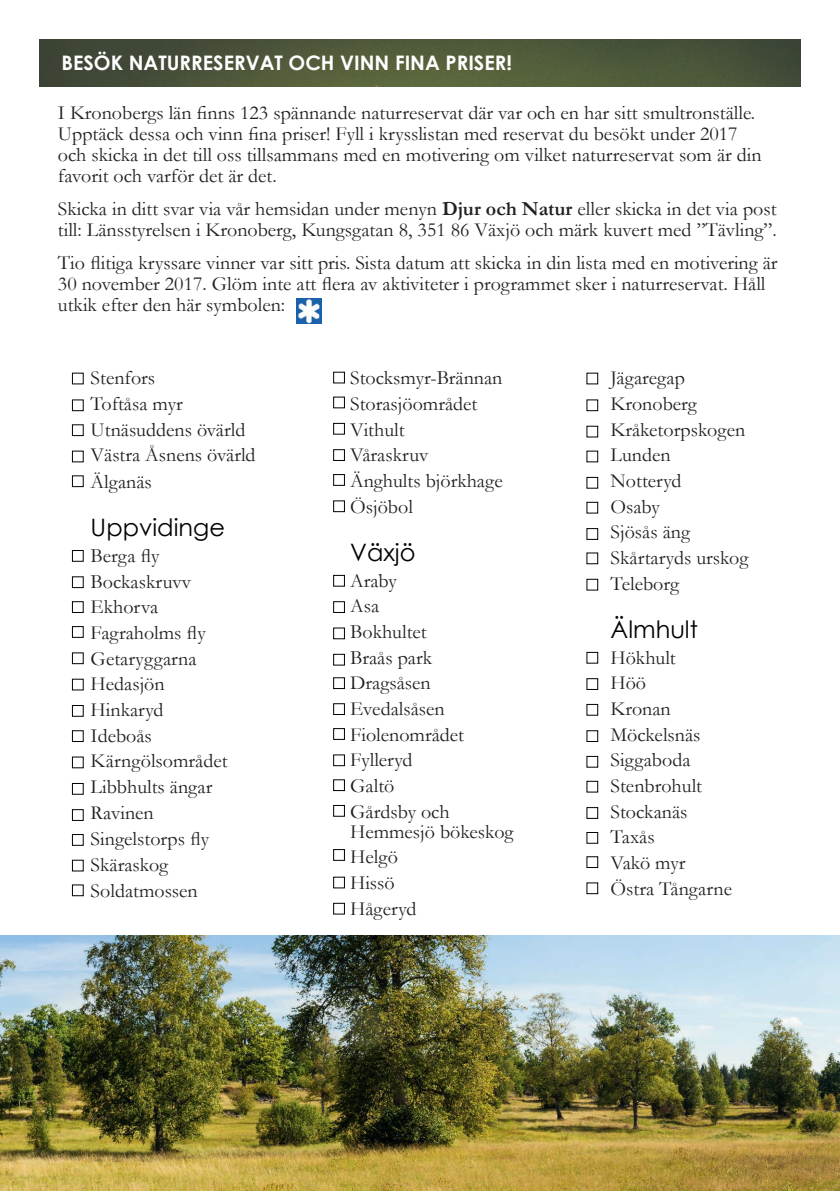
<style>
.page{position:relative;width:840px;height:1191px;background:#fff}
.page>*{position:absolute;margin:0;border:0;box-sizing:border-box;transform-origin:0 0}
.t1{font:24px "Century Gothic";color:#000001}
.t2{font:20px/25.6px "Garamond";color:#231f20}
.t3{font:700 20px "Century Gothic";color:#fff}
.s1{font-weight:700}
</style>
<div class="page">
<img style="left:40px;top:40px;width:759px;height:47px">
<div style="left:333px;top:849px;width:12px;height:12px;border:1px solid #000001"></div>
<div style="left:586px;top:856px;width:12px;height:12px;border:1px solid #000001"></div>
<div style="left:72px;top:373px;width:12px;height:11px;border:1px solid #000001"></div>
<div style="left:72px;top:550px;width:12px;height:12px;border:1px solid #000001"></div>
<div style="left:72px;top:450px;width:12px;height:12px;border:1px solid #000001"></div>
<div style="left:72px;top:424px;width:12px;height:12px;border:1px solid #000001"></div>
<div style="left:72px;top:399px;width:12px;height:12px;border:1px solid #000001"></div>
<div style="left:72px;top:576px;width:12px;height:12px;border:1px solid #000001"></div>
<div style="left:72px;top:601px;width:12px;height:12px;border:1px solid #000001"></div>
<div style="left:72px;top:705px;width:12px;height:12px;border:1px solid #000001"></div>
<div style="left:72px;top:652px;width:12px;height:12px;border:1px solid #000001"></div>
<div style="left:72px;top:626px;width:12px;height:12px;border:1px solid #000001"></div>
<div style="left:72px;top:730px;width:12px;height:12px;border:1px solid #000001"></div>
<div style="left:72px;top:884px;width:12px;height:12px;border:1px solid #000001"></div>
<div style="left:72px;top:834px;width:12px;height:12px;border:1px solid #000001"></div>
<div style="left:72px;top:809px;width:12px;height:12px;border:1px solid #000001"></div>
<div style="left:72px;top:756px;width:12px;height:12px;border:1px solid #000001"></div>
<div style="left:333px;top:372px;width:12px;height:11px;border:1px solid #000001"></div>
<div style="left:333px;top:474px;width:12px;height:12px;border:1px solid #000001"></div>
<div style="left:333px;top:449px;width:12px;height:12px;border:1px solid #000001"></div>
<div style="left:333px;top:423px;width:12px;height:12px;border:1px solid #000001"></div>
<div style="left:333px;top:396px;width:12px;height:12px;border:1px solid #000001"></div>
<div style="left:333px;top:575px;width:12px;height:11px;border:1px solid #000001"></div>
<div style="left:333px;top:601px;width:12px;height:12px;border:1px solid #000001"></div>
<div style="left:333px;top:677px;width:12px;height:12px;border:1px solid #000001"></div>
<div style="left:333px;top:654px;width:12px;height:11px;border:1px solid #000001"></div>
<div style="left:333px;top:627px;width:12px;height:12px;border:1px solid #000001"></div>
<div style="left:333px;top:703px;width:12px;height:12px;border:1px solid #000001"></div>
<div style="left:333px;top:805px;width:12px;height:11px;border:1px solid #000001"></div>
<div style="left:333px;top:779px;width:12px;height:12px;border:1px solid #000001"></div>
<div style="left:333px;top:754px;width:12px;height:12px;border:1px solid #000001"></div>
<div style="left:333px;top:728px;width:12px;height:12px;border:1px solid #000001"></div>
<div style="left:333px;top:876px;width:12px;height:12px;border:1px solid #000001"></div>
<div style="left:586px;top:373px;width:12px;height:11px;border:1px solid #000001"></div>
<div style="left:586px;top:502px;width:12px;height:11px;border:1px solid #000001"></div>
<div style="left:586px;top:477px;width:12px;height:12px;border:1px solid #000001"></div>
<div style="left:586px;top:450px;width:12px;height:12px;border:1px solid #000001"></div>
<div style="left:586px;top:399px;width:12px;height:12px;border:1px solid #000001"></div>
<div style="left:586px;top:528px;width:12px;height:12px;border:1px solid #000001"></div>
<div style="left:586px;top:552px;width:12px;height:12px;border:1px solid #000001"></div>
<div style="left:586px;top:678px;width:12px;height:12px;border:1px solid #000001"></div>
<div style="left:586px;top:652px;width:12px;height:11px;border:1px solid #000001"></div>
<div style="left:586px;top:579px;width:12px;height:11px;border:1px solid #000001"></div>
<div style="left:586px;top:704px;width:12px;height:11px;border:1px solid #000001"></div>
<div style="left:586px;top:807px;width:12px;height:12px;border:1px solid #000001"></div>
<div style="left:586px;top:781px;width:12px;height:11px;border:1px solid #000001"></div>
<div style="left:586px;top:756px;width:12px;height:11px;border:1px solid #000001"></div>
<div style="left:586px;top:426px;width:12px;height:11px;border:1px solid #000001"></div>
<div style="left:586px;top:730px;width:12px;height:12px;border:1px solid #000001"></div>
<div style="left:586px;top:832px;width:12px;height:11px;border:1px solid #000001"></div>
<div style="left:586px;top:882px;width:12px;height:12px;border:1px solid #000001"></div>
<div style="left:72px;top:783px;width:12px;height:11px;border:1px solid #000001"></div>
<img style="left:0;top:935px;width:839px;height:256px">
<div style="left:72px;top:475px;width:12px;height:12px;border:1px solid #000001"></div>
<div style="left:333px;top:902px;width:12px;height:12px;border:1px solid #000001"></div>
<div style="left:333px;top:500px;width:12px;height:12px;border:1px solid #000001"></div>
<img style="left:296px;top:298px;width:25px;height:25px">
<p class="t3" style="left:61px;top:48px;width:452px">BESÖK NATURRESERVAT OCH VINN FINA PRISER!</p>
<p class="t2" style="left:58px;top:102px;width:704px;line-height:21px">I Kronobergs län finns 123 spännande naturreservat där var och en har sitt smultronställe.<br>Upptäck dessa och vinn fina priser! Fyll i krysslistan med reservat du besökt under 2017 och skicka in det till oss tillsammans med en motivering om vilket naturreservat som är din favorit och varför det är det.</p>
<p class="t2" style="left:58px;top:198px;width:720px;line-height:21px">Skicka in ditt svar via vår hemsidan under menyn <span class="s1">Djur och Natur</span> eller skicka in det via post till: Länsstyrelsen i Kronoberg, Kungsgatan 8, 351 86 Växjö och märk kuvert med ”Tävling”.</p>
<p class="t2" style="left:58px;top:252px;width:720px;line-height:21px">Tio flitiga kryssare vinner var sitt pris. Sista datum att skicka in din lista med en motivering är<br>30 november 2017. Glöm inte att flera av aktiviteter i programmet sker i naturreservat. Håll utkik efter den här symbolen:</p>
<p class="t2" style="left:91px;top:364px;width:166px">Stenfors<br>Toftåsa myr<br>Utnäsuddens övärld<br>Västra Åsnens övärld<br>Älganäs</p>
<p class="t1" style="left:91px;top:511px;width:136px">Uppvidinge</p>
<p class="t2" style="left:91px;top:542px;width:138px">Berga fly<br>Bockaskruvv<br>Ekhorva<br>Fagraholms fly<br>Getaryggarna<br>Hedasjön<br>Hinkaryd<br>Ideboås<br>Kärngölsområdet<br>Libbhults ängar<br>Ravinen<br>Singelstorps fly<br>Skäraskog<br>Soldatmossen</p>
<p class="t2" style="left:350px;top:364px;width:154px">Stocksmyr-Brännan<br>Storasjöområdet<br>Vithult<br>Våraskruv<br>Änghults björkhage<br>Ösjöbol</p>
<p class="t1" style="left:350px;top:535px;width:67px">Växjö</p>
<p class="t2" style="left:350px;top:567px;width:115px">Araby<br>Asa<br>Bokhultet<br>Braås park<br>Dragsåsen<br>Evedalsåsen<br>Fiolenområdet<br>Fylleryd<br>Galtö<br>Gårdsby och</p>
<p class="t2" style="left:350px;top:818px;width:165px">Hemmesjö bökeskog<br>Helgö<br>Hissö<br>Hågeryd</p>
<p class="t2" style="left:610px;top:364px;width:139px">Jägaregap<br>Kronoberg<br>Kråketorpskogen<br>Lunden<br>Notteryd<br>Osaby<br>Sjösås äng<br>Skårtaryds urskog<br>Teleborg</p>
<p class="t1" style="left:610px;top:612px;width:89px">Älmhult</p>
<p class="t2" style="left:610px;top:644px;width:123px">Hökhult<br>Höö<br>Kronan<br>Möckelsnäs<br>Siggaboda<br>Stenbrohult<br>Stockanäs<br>Taxås<br>Vakö myr<br>Östra Tångarne</p>
</div>
